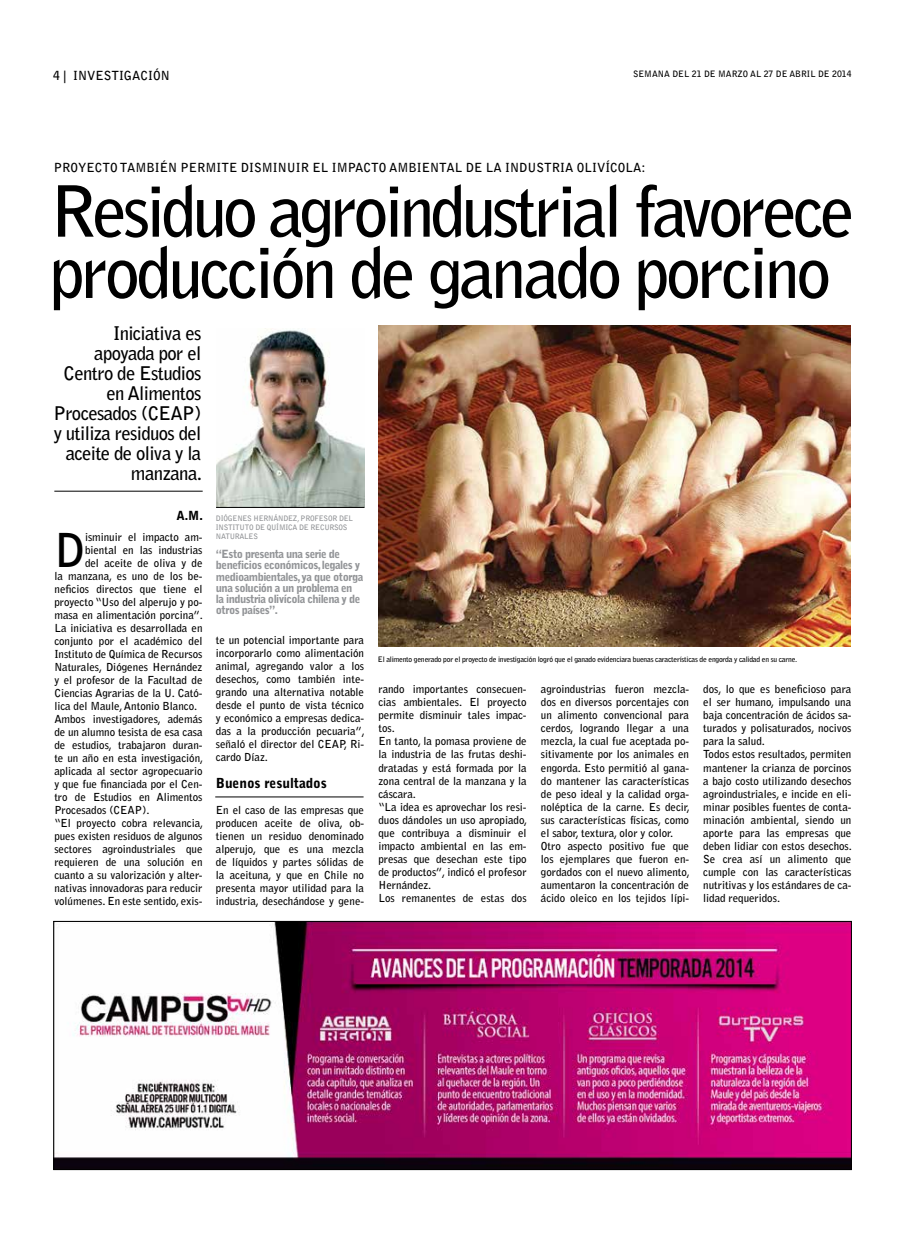
<style>
.page{position:relative;width:904px;height:1241px;background:#fff}
.page>*{position:absolute;margin:0;border:0;box-sizing:border-box;transform-origin:0 0}
.t1{font:700 70px/61.2px "Bell Gothic Std";letter-spacing:-.06em;color:#000}
.t2{font:700 46.38px "Bell Gothic Std";color:#000}
.t3{font:700 18.75px/20px "Bell Gothic Std";letter-spacing:-.035em;color:#000;text-align:right}
.t4{font:900 13.75px "Bell Gothic Std";letter-spacing:-.005em;color:#000}
.t5{font:700 12.5px "Bell Gothic Std";color:#000}
.t6{font:900 12.5px "Bell Gothic Std";color:#000}
.t7{font:900 11.25px/11.2px "Bell Gothic Std";letter-spacing:-.05em;color:#939598}
.t8{font:700 11px/13px "Bell Gothic Std";letter-spacing:-.005em;color:#000}
.t9{font:700 8.75px "Bell Gothic Std";color:#000}
.t10{font:700 7.5px "Bell Gothic Std";letter-spacing:-.03em;color:#000}
.t11{font:700 7.5px/8.8px "Bell Gothic Std";letter-spacing:-.03em;color:#939598}
</style>
<div class="page">
<hr style="left:54px;top:491px;width:149px;height:1px;background:#000">
<hr style="left:215px;top:796px;width:148px;height:1px;background:#000">
<img style="left:55px;top:922px;width:794px;height:245px">
<div style="left:53px;top:920px;width:798px;height:249px;border:1px solid #000"></div>
<img style="left:378px;top:326px;width:472px;height:320px">
<img style="left:216px;top:328px;width:148px;height:179px">
<hr style="left:216px;top:507px;width:148px;height:1px;background:#000">
<p class="t5" style="left:53px;top:68px;width:118px">4 | INVESTIGACIÓN</p>
<p class="t9" style="left:633px;top:69px;width:220px">SEMANA DEL 21 DE MARZO AL 27 DE ABRIL DE 2014</p>
<p class="t5" style="left:54px;top:160px;width:593px">PROYECTO TAMBIÉN PERMITE DISMINUIR EL IMPACTO AMBIENTAL DE LA INDUSTRIA OLIVÍCOLA:</p>
<h1 class="t1" style="left:50px;top:181px;width:806px">Residuo agroindustrial favorece producción de ganado porcino</h1>
<h3 class="t3" style="left:53px;top:323px;width:150px">Iniciativa es apoyada por el<br>Centro de Estudios en Alimentos<br>Procesados (CEAP) y utiliza residuos del aceite de oliva y la manzana.</h3>
<p class="t6" style="left:176px;top:508px;width:28px">A.M.</p>
<h2 class="t2" style="left:54px;top:521px;width:32px">D</h2>
<p class="t8" style="left:85px;top:530px;width:119px">isminuir el impacto am-</p>
<p class="t8" style="left:85px;top:543px;width:119px">biental en las industrias</p>
<p class="t8" style="left:85px;top:556px;width:119px">del aceite de oliva y de</p>
<p class="t8" style="left:54px;top:569px;width:150px">la manzana, es uno de los be-</p>
<p class="t8" style="left:54px;top:582px;width:150px">neficios directos que tiene el</p>
<p class="t8" style="left:54px;top:595px;width:150px">proyecto “Uso del alperujo y po-</p>
<p class="t8" style="left:54px;top:608px;width:150px">masa en alimentación porcina”.</p>
<p class="t8" style="left:54px;top:621px;width:150px">La iniciativa es desarrollada en</p>
<p class="t8" style="left:54px;top:634px;width:150px">conjunto por el académico del</p>
<p class="t8" style="left:54px;top:647px;width:150px">Instituto de Química de Recursos</p>
<p class="t8" style="left:54px;top:660px;width:150px">Naturales, Diógenes Hernández</p>
<p class="t8" style="left:54px;top:673px;width:150px">y el profesor de la Facultad de</p>
<p class="t8" style="left:54px;top:686px;width:150px">Ciencias Agrarias de la U. Cató-</p>
<p class="t8" style="left:54px;top:699px;width:144px">lica del Maule, Antonio Blanco.</p>
<p class="t8" style="left:54px;top:712px;width:150px">Ambos investigadores, además</p>
<p class="t8" style="left:54px;top:725px;width:150px">de un alumno tesista de esa casa</p>
<p class="t8" style="left:54px;top:738px;width:150px">de estudios, trabajaron duran-</p>
<p class="t8" style="left:54px;top:751px;width:150px">te un año en esta investigación,</p>
<p class="t8" style="left:54px;top:764px;width:150px">aplicada al sector agropecuario</p>
<p class="t8" style="left:54px;top:777px;width:150px">y que fue financiada por el Cen-</p>
<p class="t8" style="left:54px;top:790px;width:150px">tro de Estudios en Alimentos</p>
<p class="t8" style="left:54px;top:803px;width:96px">Procesados (CEAP).</p>
<p class="t8" style="left:54px;top:816px;width:150px">“El proyecto cobra relevancia,</p>
<p class="t8" style="left:54px;top:829px;width:150px">pues existen residuos de algunos</p>
<p class="t8" style="left:54px;top:842px;width:150px">sectores agroindustriales que</p>
<p class="t8" style="left:54px;top:855px;width:150px">requieren de una solución en</p>
<p class="t8" style="left:54px;top:868px;width:150px">cuanto a su valorización y alter-</p>
<p class="t8" style="left:54px;top:881px;width:150px">nativas innovadoras para reducir</p>
<p class="t8" style="left:54px;top:894px;width:150px">volúmenes. En este sentido, exis-</p>
<p class="t11" style="left:216px;top:514px;width:139px">DIÓGENES HERNÁNDEZ, PROFESOR DEL<br>INSTITUTO DE QUÍMICA DE RECURSOS<br>NATURALES</p>
<p class="t7" style="left:216px;top:548px;width:149px">“Esto presenta una serie de beneficios económicos, legales y medioambientales, ya que otorga una solución a un problema en<br>la industria olivícola chilena y de otros países”.</p>
<p class="t8" style="left:216px;top:633px;width:150px;text-align:justify">te un potencial importante para incorporarlo como alimentación animal, agregando valor a los desechos, como también inte&shy;grando una alternativa notable desde el punto de vista técnico y económico a empresas dedica&shy;das a la producción pecuaria”, señaló el director del CEAP, Ri&shy;cardo Díaz.</p>
<p class="t4" style="left:216px;top:774px;width:112px">Buenos resultados</p>
<p class="t8" style="left:216px;top:803px;width:150px;text-align:justify">En el caso de las empresas que producen aceite de oliva, ob&shy;tienen un residuo denominado alperujo, que es una mezcla de líquidos y partes sólidas de la aceituna, y que en Chile no presenta mayor utilidad para la industria, desechándose y gene-</p>
<p class="t10" style="left:378px;top:654px;width:421px">El alimento generado por el proyecto de investigación logró que el ganado evidenciara buenas características de engorda y calidad en su carne.</p>
<p class="t8" style="left:378px;top:683px;width:150px">rando importantes consecuen&shy;cias ambientales. El proyecto permite disminuir tales impac&shy;tos.<br>En tanto, la pomasa proviene de la industria de las frutas deshi&shy;dratadas y está formada por la zona central de la manzana y la cáscara.<br>“La idea es aprovechar los resi&shy;duos dándoles un uso apropiado, que contribuya a disminuir el impacto ambiental en las em&shy;presas que desechan este tipo de productos”, indicó el profesor<br>Hernández.<br>Los remanentes de estas dos</p>
<p class="t8" style="left:541px;top:683px;width:150px">agroindustrias fueron mezcla&shy;dos en diversos porcentajes con un alimento convencional para cerdos, logrando llegar a una mezcla, la cual fue aceptada po&shy;sitivamente por los animales en engorda. Esto permitió al gana&shy;do mantener las características de peso ideal y la calidad orga&shy;noléptica de la carne. Es decir, sus características físicas, como el sabor, textura, olor y color.<br>Otro aspecto positivo fue que los ejemplares que fueron en&shy;gordados con el nuevo alimento, aumentaron la concentración de ácido oleico en los tejidos lípi-</p>
<p class="t8" style="left:703px;top:683px;width:150px">dos, lo que es beneficioso para el ser humano, impulsando una baja concentración de ácidos sa&shy;turados y polisaturados, nocivos para la salud.<br>Todos estos resultados, permiten mantener la crianza de porcinos a bajo costo utilizando desechos agroindustriales, e incide en eli&shy;minar posibles fuentes de conta&shy;minación ambiental, siendo un aporte para las empresas que deben lidiar con estos desechos.<br>Se crea así un alimento que cumple con las características nutritivas y los estándares de ca&shy;lidad requeridos.</p>
</div>
